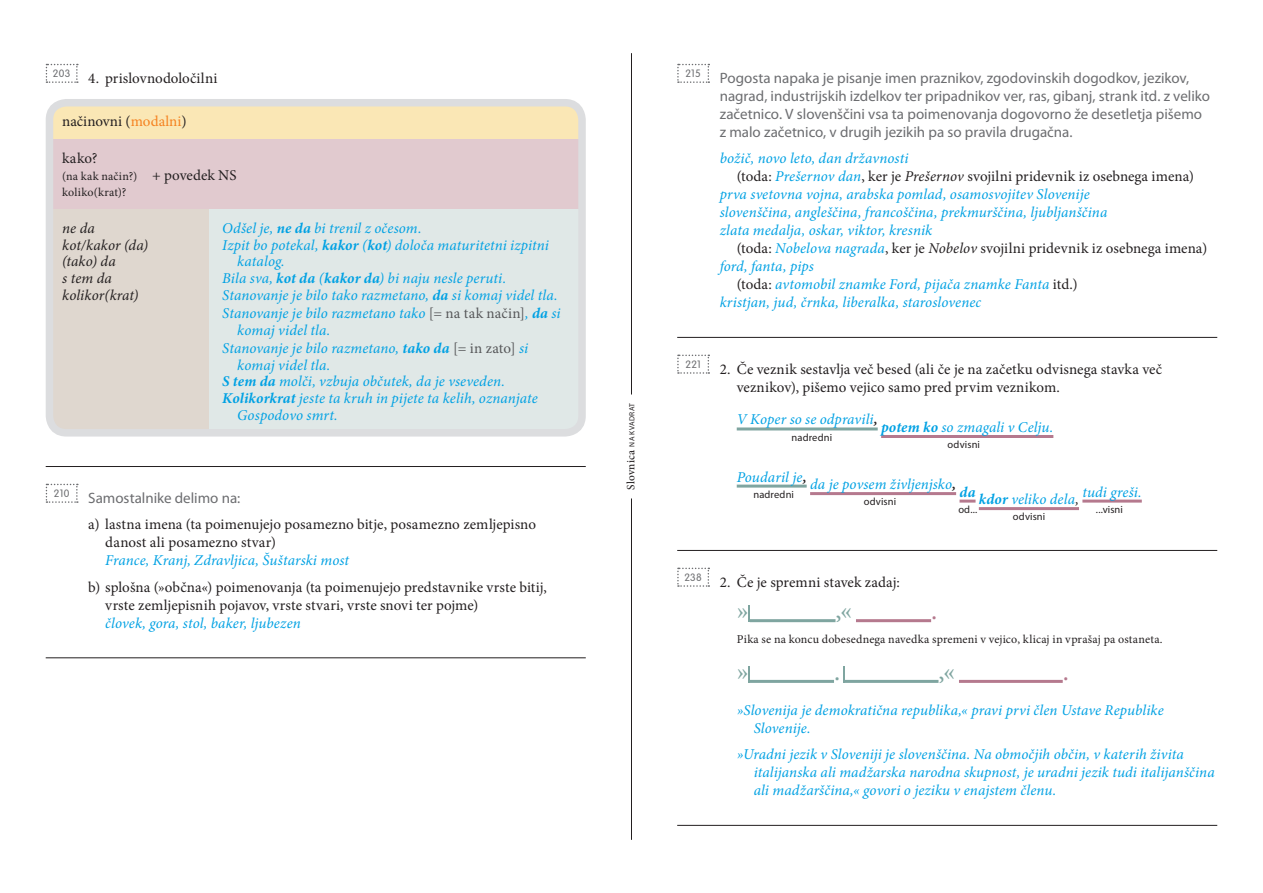
<style>
.page{position:relative;width:1263px;height:893px;background:#fff}
.page>*{position:absolute;margin:0;border:0;box-sizing:border-box;transform-origin:0 0}
.t1{font:27px "Minion Pro";color:#7fa5a0}
.t2{font:27px "Minion Pro";color:#b5798e}
.t3{font:italic 15px/18px "Minion Pro";letter-spacing:.005em;color:#00a1e3}
.t4{font:15px/18px "Minion Pro";letter-spacing:.005em;color:#231f20}
.t5{font:15px/18px "Myriad Pro";color:#6c6d70}
.t6{font:italic 15px/16.8px "Minion Pro";letter-spacing:.005em;color:#231f20}
.t7{font:italic 700 15px "Minion Pro";color:#00a1e3}
.t8{font:12px/16.8px "Minion Pro";letter-spacing:.015em;color:#231f20}
.t9{font:10.5px "Myriad Pro";letter-spacing:.01em;color:#231f20}
.t10{font:300 10.5px "VAG Rounded CC";letter-spacing:.01em;color:#6c6d70}
.t11{font:7.5px "Myriad Pro";letter-spacing:.045em;color:#231f20}
.s1{color:#f58220}
.s2{font-size:15px}
.s3{font-weight:700}
.s4{font-style:normal;color:#57585a}
.s5{font-family:"Minion Pro";font-weight:500;font-size:11.25px}
.s6{font-style:italic;color:#00a1e3}
.s7{font-style:italic}
.s8{font-style:normal;color:#231f20}
.s9{font-weight:700;color:#231f20}
.s10{color:#231f20}
</style>
<div class="page">
<svg style="left:46px;top:64px;width:32px;height:19px"></svg>
<div style="left:49px;top:103px;width:532px;height:36px;background:#fae7b5"></div>
<div style="left:49px;top:139px;width:532px;height:70px;background:#e1cacf"></div>
<div style="left:49px;top:209px;width:161px;height:224px;background:#dfd7cf"></div>
<div style="left:210px;top:209px;width:371px;height:224px;background:#e0e8e7"></div>
<div style="left:46px;top:99px;width:540px;height:338px;border:8px solid #dcdddf;border-radius:17px"></div>
<hr style="left:46px;top:466px;width:540px;height:1px;background:#231f20">
<hr style="left:677px;top:337px;width:540px;height:1px;background:#231f20">
<hr style="left:677px;top:550px;width:540px;height:1px;background:#231f20">
<hr style="left:677px;top:825px;width:540px;height:1px;background:#231f20">
<hr style="left:46px;top:658px;width:540px;height:1px;background:#231f20">
<svg style="left:46px;top:484px;width:32px;height:19px"></svg>
<svg style="left:677px;top:64px;width:32px;height:19px"></svg>
<hr style="left:737px;top:427px;width:141px;height:3px;background:#7fa5a0">
<hr style="left:881px;top:435px;width:172px;height:3px;background:#b5798e">
<hr style="left:737px;top:485px;width:70px;height:3px;background:#7fa5a0">
<hr style="left:810px;top:492px;width:146px;height:3px;background:#b5798e">
<hr style="left:959px;top:500px;width:16px;height:3px;background:#b5798e">
<hr style="left:979px;top:507px;width:100px;height:3px;background:#b5798e">
<hr style="left:1082px;top:500px;width:60px;height:3px;background:#b5798e">
<svg style="left:677px;top:355px;width:32px;height:19px"></svg>
<svg style="left:677px;top:568px;width:32px;height:19px"></svg>
<svg style="left:749px;top:606px;width:1px;height:16px"></svg>
<hr style="left:750px;top:619px;width:85px;height:3px;background:#7fa5a0">
<hr style="left:856px;top:619px;width:75px;height:3px;background:#b5798e">
<svg style="left:749px;top:666px;width:1px;height:17px"></svg>
<hr style="left:750px;top:680px;width:84px;height:3px;background:#7fa5a0">
<svg style="left:844px;top:666px;width:1px;height:17px"></svg>
<hr style="left:845px;top:680px;width:93px;height:3px;background:#7fa5a0">
<hr style="left:959px;top:680px;width:104px;height:3px;background:#b5798e">
<hr style="left:631px;top:498px;width:1px;height:342px;background:#231f20">
<hr style="left:631px;top:53px;width:1px;height:341px;background:#231f20">
<p class="t4" style="left:53px;top:69px;width:166px"><sup>203</sup> 4. prislovnodoločilni</p>
<p class="t4" style="left:62px;top:113px;width:126px">načinovni (<span class="s1">modalni</span>)</p>
<p class="t4" style="left:62px;top:149px;width:37px">kako?</p>
<p class="t8" style="left:62px;top:167px;width:176px">(na kak način?) <span class="s2">+ povedek NS </span>koliko(krat)?</p>
<p class="t6" style="left:62px;top:220px;width:87px">ne da kot/kakor (da) (tako) da<br>s tem da kolikor(krat)</p>
<p class="t3" style="left:222px;top:219px;width:201px">Odšel je, <span class="s3">ne da</span> bi trenil z očesom.</p>
<p class="t3" style="left:222px;top:236px;width:328px">Izpit bo potekal, <span class="s3">kakor</span> (<span class="s3">kot</span>) določa maturitetni izpitni</p>
<p class="t3" style="left:237px;top:253px;width:49px">katalog.</p>
<p class="t3" style="left:222px;top:269px;width:285px">Bila sva, <span class="s3">kot da</span> (<span class="s3">kakor da</span>) bi naju nesle peruti.</p>
<p class="t3" style="left:222px;top:286px;width:337px">Stanovanje je bilo tako razmetano, <span class="s3">da</span> si komaj videl tla.</p>
<p class="t3" style="left:222px;top:304px;width:340px">Stanovanje je bilo razmetano tako <span class="s4">[= na tak način]</span>, <span class="s3">da</span> si</p>
<p class="t3" style="left:237px;top:321px;width:95px">komaj videl tla.</p>
<p class="t3" style="left:222px;top:339px;width:307px">Stanovanje je bilo razmetano, <span class="s3">tako da</span> <span class="s4">[= in zato]</span> si</p>
<p class="t3" style="left:237px;top:356px;width:95px">komaj videl tla.</p>
<p class="t3" style="left:222px;top:373px;width:284px"><span class="s3">S tem da</span> molči, vzbuja občutek, da je vseveden.</p>
<p class="t3" style="left:222px;top:389px;width:317px"><span class="s3">Kolikorkrat</span> jeste ta kruh in pijete ta kelih, oznanjate</p>
<p class="t3" style="left:237px;top:406px;width:102px">Gospodovo smrt.</p>
<p class="t10" style="left:54px;top:488px;width:17px">210</p>
<p class="t5" style="left:88px;top:489px;width:153px">Samostalnike delimo na:</p>
<p class="t4" style="left:105px;top:516px;width:432px;text-indent:-17px">a) lastna imena (ta poimenujejo posamezno bitje, posamezno zemljepisno danost ali posamezno stvar)</p>
<p class="t3" style="left:105px;top:551px;width:245px">France, Kranj, Zdravljica, Šuštarski most</p>
<p class="t4" style="left:105px;top:578px;width:443px;text-indent:-17px">b) splošna (»občna«) poimenovanja (ta poimenujejo predstavnike vrste bitij, vrste zemljepisnih pojavov, vrste stvari, vrste snovi ter pojme)</p>
<p class="t3" style="left:105px;top:614px;width:197px">človek, gora, stol, baker, ljubezen</p>
<p class="t11" style="left:627px;top:490px;width:88px;rotate:-90deg"><span class="s5">Slovnica</span> NA KVADRAT</p>
<p class="t10" style="left:685px;top:68px;width:17px">215</p>
<p class="t5" style="left:720px;top:69px;width:492px">Pogosta napaka je pisanje imen praznikov, zgodovinskih dogodkov, jezikov, nagrad, industrijskih izdelkov ter pripadnikov ver, ras, gibanj, strank itd. z veliko začetnico. V slovenščini vsa ta poimenovanja dogovorno že desetletja pišemo z malo začetnico, v drugih jezikih pa so pravila drugačna.</p>
<p class="t3" style="left:720px;top:150px;width:190px">božič, novo leto, dan državnosti</p>
<p class="t4" style="left:737px;top:168px;width:459px">(toda: <span class="s6">Prešernov dan</span>, ker je <span class="s7">Prešernov</span> svojilni pridevnik iz osebnega imena)</p>
<p class="t3" style="left:720px;top:186px;width:371px">prva svetovna vojna, arabska pomlad, osamosvojitev Slovenije</p>
<p class="t3" style="left:720px;top:204px;width:389px">slovenščina, angleščina, francoščina, prekmurščina, ljubljanščina</p>
<p class="t3" style="left:720px;top:222px;width:214px">zlata medalja, oskar, viktor, kresnik</p>
<p class="t4" style="left:737px;top:240px;width:472px">(toda: <span class="s6">Nobelova nagrada</span>, ker je <span class="s7">Nobelov</span> svojilni pridevnik iz osebnega imena)</p>
<p class="t3" style="left:720px;top:258px;width:96px">ford, fanta, pips</p>
<p class="t3" style="left:737px;top:276px;width:342px"><span class="s8">(toda:</span> avtomobil znamke Ford, pijača znamke Fanta <span class="s8">itd.)</span></p>
<p class="t3" style="left:720px;top:294px;width:263px">kristjan, jud, črnka, liberalka, staroslovenec</p>
<p class="t10" style="left:685px;top:359px;width:17px">221</p>
<p class="t4" style="left:737px;top:360px;width:427px;text-indent:-17px">2. Če veznik sestavlja več besed (ali če je na začetku odvisnega stavka več veznikov), pišemo vejico samo pred prvim veznikom.</p>
<p class="t3" style="left:737px;top:411px;width:142px">V Koper so se odpravili<span class="s9">,</span></p>
<p class="t3" style="left:881px;top:418px;width:174px"><span class="s3">potem ko</span> so zmagali v Celju.</p>
<p class="t9" style="left:791px;top:431px;width:42px">nadredni</p>
<p class="t9" style="left:948px;top:438px;width:34px">odvisni</p>
<p class="t3" style="left:737px;top:468px;width:71px">Poudaril je<span class="s9">,</span></p>
<p class="t3" style="left:810px;top:475px;width:147px">da je povsem življenjsko<span class="s9">,</span></p>
<p class="t7" style="left:959px;top:481px;width:18px">da</p>
<p class="t3" style="left:979px;top:490px;width:102px"><span class="s3">kdor</span> veliko dela<span class="s10">,</span></p>
<p class="t3" style="left:1082px;top:483px;width:61px">tudi greši.</p>
<p class="t9" style="left:753px;top:488px;width:42px">nadredni</p>
<p class="t9" style="left:864px;top:495px;width:34px">odvisni</p>
<p class="t9" style="left:958px;top:503px;width:20px">od...</p>
<p class="t9" style="left:1096px;top:503px;width:29px">...visni</p>
<p class="t9" style="left:1013px;top:510px;width:34px">odvisni</p>
<p class="t4" style="left:684px;top:573px;width:217px"><sup>238</sup> 2. Če je spremni stavek zadaj:</p>
<h1 class="t1" style="left:737px;top:592px;width:14px">»</h1>
<h1 class="t1" style="left:835px;top:592px;width:18px">,«</h1>
<h1 class="t2" style="left:931px;top:592px;width:8px">.</h1>
<p class="t8" style="left:737px;top:631px;width:427px">Pika se na koncu dobesednega navedka spremeni v vejico, klicaj in vprašaj pa ostaneta.</p>
<h1 class="t1" style="left:737px;top:653px;width:14px">»</h1>
<h1 class="t1" style="left:834px;top:653px;width:8px">.</h1>
<h1 class="t1" style="left:938px;top:653px;width:18px">,«</h1>
<h1 class="t2" style="left:1063px;top:653px;width:8px">.</h1>
<p class="t3" style="left:754px;top:701px;width:411px;text-indent:-17px">»Slovenija je demokratična republika,« pravi prvi člen Ustave Republike<br>Slovenije.</p>
<p class="t3" style="left:754px;top:746px;width:462px;text-indent:-17px">»Uradni jezik v Sloveniji je slovenščina. Na območjih občin, v katerih živita italijanska ali madžarska narodna skupnost, je uradni jezik tudi italijanščina ali madžarščina,« govori o jeziku v enajstem členu.</p>
</div>
